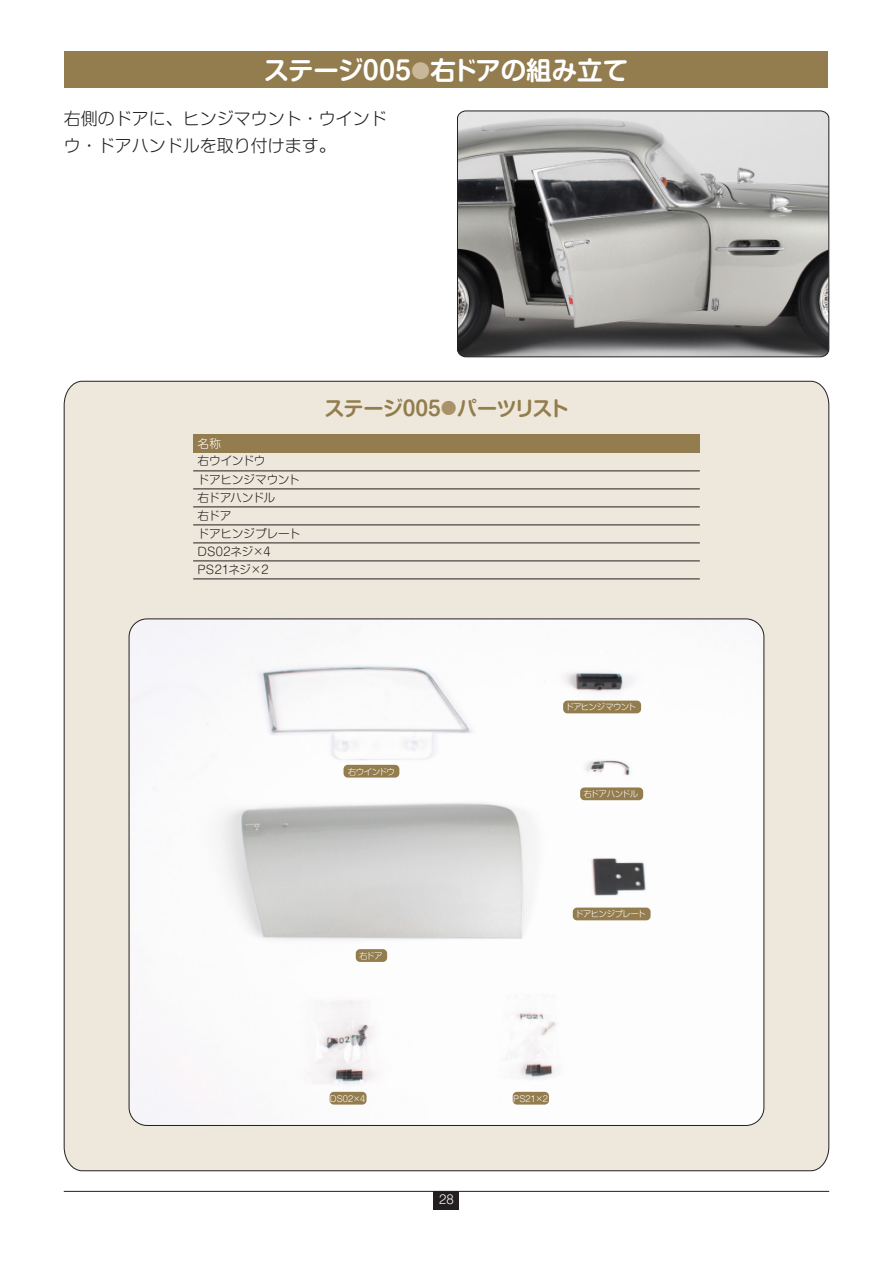
<style>
.page{position:relative;width:893px;height:1263px;background:#fff}
.page>*{position:absolute;margin:0;border:0;box-sizing:border-box;transform-origin:0 0}
.t1{font:700 25.5px "Shin M Go Pr 6 N De";letter-spacing:-.01em;color:#fff}
.t2{font:700 20.25px "Shin M Go Pr 6 De";letter-spacing:-.03em;color:#937c4d}
.Intro_Copy{font:300 16.95px/27.6px "Shin M Go Pr 6";color:#231f20}
.t3{font:300 12px "Shin M Go Pr 6 N";color:#fff}
.t4{font:300 11.7px "Shin M Go Pr 6";letter-spacing:-.02em;color:#231f20}
.t5{font:300 11.7px "Shin M Go Pr 6";letter-spacing:-.08em;color:#231f20}
.t6{font:300 11.7px "Shin M Go Pr 6";color:#fff}
.t7{font:300 8.55px "Shin M Go Pr 6";letter-spacing:-.075em;color:#fff}
.s1{font-size:19.2px;color:#c8b798}
.s2{font-size:15.9px;color:#a89269}
</style>
<div class="page">
<hr style="left:64px;top:1191px;width:765px;height:1px;background:#231f20">
<div style="left:434px;top:1191px;width:25px;height:18px;background:#231f20"></div>
<div style="left:65px;top:51px;width:763px;height:37px;background:#937c4d"></div>
<div style="left:63px;top:380px;width:767px;height:791px;background:#ede8db"></div>
<img style="left:129px;top:619px;width:635px;height:506px">
<div style="left:193px;top:435px;width:507px;height:18px;background:#937c4d"></div>
<hr style="left:193px;top:470px;width:507px;height:1px;background:#231f20">
<hr style="left:193px;top:506px;width:507px;height:1px;background:#231f20">
<hr style="left:193px;top:524px;width:507px;height:1px;background:#231f20">
<hr style="left:193px;top:542px;width:507px;height:1px;background:#231f20">
<hr style="left:193px;top:560px;width:507px;height:1px;background:#231f20">
<hr style="left:193px;top:578px;width:507px;height:1px;background:#231f20">
<hr style="left:193px;top:488px;width:507px;height:1px;background:#231f20">
<div style="left:344px;top:765px;width:55px;height:12px;background:#937c4d;border-radius:4px"></div>
<div style="left:580px;top:787px;width:63px;height:13px;background:#937c4d;border-radius:4px"></div>
<svg style="left:457px;top:110px;width:373px;height:248px;background:#959493"></svg>
<div style="left:513px;top:1092px;width:36px;height:12px;background:#937c4d;border-radius:4px"></div>
<div style="left:573px;top:907px;width:78px;height:13px;background:#937c4d;border-radius:4px"></div>
<div style="left:563px;top:701px;width:78px;height:12px;background:#937c4d;border-radius:4px"></div>
<div style="left:330px;top:1092px;width:37px;height:12px;background:#937c4d;border-radius:4px"></div>
<div style="left:356px;top:949px;width:31px;height:13px;background:#937c4d;border-radius:4px"></div>
<p class="t1" style="left:264px;top:49px;width:366px">ステージ005<span class="s1">●</span>右ドアの組み立て</p>
<p class="Intro_Copy" style="left:64px;top:103px;width:325px">右側のドアに、ヒンジマウント・ウインドウ・ドアハンドルを取り付けます。</p>
<p class="t6" style="left:197px;top:434px;width:25px">名称</p>
<p class="t4" style="left:197px;top:451px;width:70px">右ウインドウ</p>
<p class="t4" style="left:197px;top:470px;width:104px">ドアヒンジマウント</p>
<p class="t5" style="left:197px;top:488px;width:79px">右ドアハンドル</p>
<p class="t4" style="left:197px;top:506px;width:36px">右ドア</p>
<p class="t4" style="left:197px;top:524px;width:105px">ドアヒンジプレート</p>
<p class="t4" style="left:197px;top:542px;width:75px">DS02ネジ×4</p>
<p class="t4" style="left:197px;top:560px;width:73px">PS21ネジ×2</p>
<p class="t2" style="left:324px;top:392px;width:246px">ステージ005<span class="s2">●</span>パーツリスト</p>
<p class="t7" style="left:348px;top:764px;width:49px">右ウインドウ</p>
<p class="t7" style="left:359px;top:949px;width:25px">右ドア</p>
<p class="t7" style="left:565px;top:700px;width:73px">ドアヒンジマウント</p>
<p class="t7" style="left:583px;top:787px;width:57px">右ドアハンドル</p>
<p class="t7" style="left:575px;top:907px;width:73px">ドアヒンジプレート</p>
<p class="t7" style="left:330px;top:1091px;width:37px">DS02×4</p>
<h3 class="t3" style="left:439px;top:1189px;width:16px">28</h3>
<p class="t7" style="left:513px;top:1091px;width:36px">PS21×2</p>
</div>
